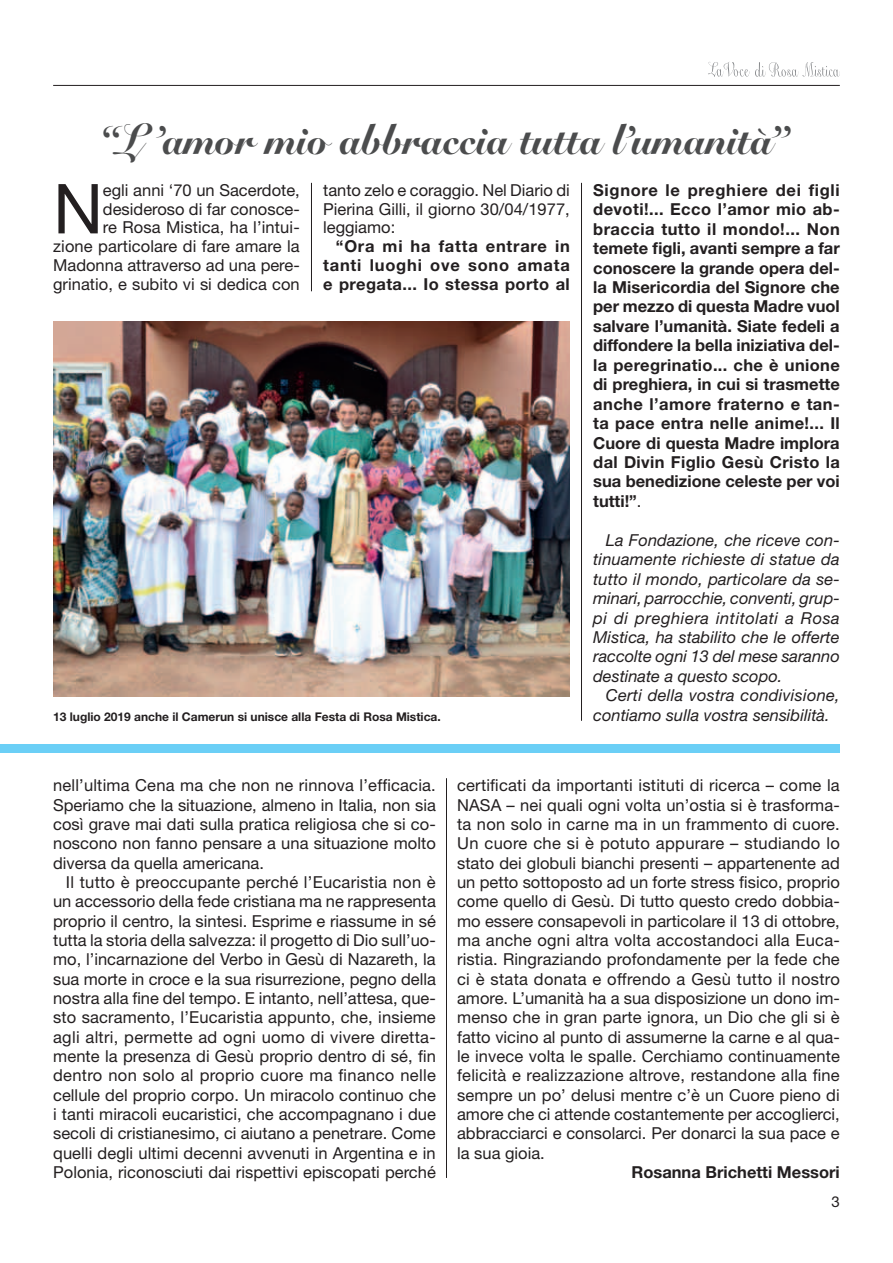
<style>
.page{position:relative;width:893px;height:1263px;background:#fff}
.page>*{position:absolute;margin:0;border:0;box-sizing:border-box;transform-origin:0 0}
.t1{font:69px "Helvetica Neue";color:#231f20}
.t2{font:italic 42.9px "Snell Roundhand Black Script";color:#4b4c4d;scale:.91 1}
.t3{font:16.5px/19.4px "Helvetica Neue";color:#231f20;text-align:justify}
.t4{font:700 16.5px/19.5px "Helvetica Neue";letter-spacing:.025em;color:#231f20;text-align:justify}
.t5{font:italic 16.5px/19.5px "Helvetica Neue";color:#231f20;text-align:justify}
.t6{font:700 16.5px "Helvetica Neue";color:#231f20}
.t7{font:15px "Helvetica Neue";color:#231f20}
.t8{font:700 12px "Helvetica Neue";color:#231f20}
.s1{font-weight:400}
</style>
<div class="page">
<hr style="left:53px;top:85px;width:787px;height:1px;background:#231f20">
<svg style="left:708px;top:62px;width:132px;height:15px"></svg>
<hr style="left:446px;top:778px;width:1px;height:400px;background:#231f20">
<hr style="left:581px;top:183px;width:1px;height:538px;background:#231f20">
<img style="left:53px;top:321px;width:517px;height:375px">
<div style="left:1px;top:744px;width:839px;height:9px;background:#6bcff6"></div>
<hr style="left:311px;top:183px;width:1px;height:108px;background:#231f20">
<h2 class="t2" style="left:104px;top:123px;width:754px">“L’amor mio abbraccia tutta l’umanità”</h2>
<p class="t3" style="left:53px;top:182px;width:248px;line-height:18.8px;text-align:right">egli anni ‘70 un Sacerdote, desideroso di far conosce-<br>re Rosa Mistica, ha l’intui-<br>zione particolare di fare amare la<br>Madonna attraverso ad una pere&shy;grinatio, e subito vi si dedica con</p>
<p class="t3" style="left:323px;top:182px;width:248px;line-height:18.8px">tanto zelo e coraggio. Nel Diario di Pierina Gilli, il giorno 30/04/1977, leggiamo:</p>
<h1 class="t1" style="left:53px;top:184px;width:51px">N</h1>
<p class="t4" style="left:323px;top:238px;width:248px;line-height:18.8px;text-indent:13px">“Ora mi ha fatta entrare in tanti luoghi ove sono amata e pregata... Io stessa porto al</p>
<p class="t8" style="left:53px;top:712px;width:389px">13 luglio 2019 anche il Camerun si unisce alla Festa di Rosa Mistica.</p>
<p class="t4" style="left:593px;top:182px;width:248px">Signore le preghiere dei figli devoti!... Ecco l’amor mio ab&shy;braccia tutto il mondo!... Non temete figli, avanti sempre a far conoscere la grande opera del&shy;la Misericordia del Signore che per mezzo di questa Madre vuol salvare l’umanità. Siate fedeli a diffondere la bella iniziativa del&shy;la peregrinatio... che è unione di preghiera, in cui si trasmette anche l’amore fraterno e tan&shy;ta pace entra nelle anime!... Il Cuore di questa Madre implora dal Divin Figlio Gesù Cristo la sua benedizione celeste per voi tutti!”<span class="s1">.</span></p>
<p class="t5" style="left:593px;top:532px;width:248px;text-indent:13px">La Fondazione, che riceve con&shy;tinuamente richieste di statue da tutto il mondo, particolare da se&shy;minari, parrocchie, conventi, grup&shy;pi di preghiera intitolati a Rosa Mistica, ha stabilito che le offerte raccolte ogni 13 del mese saranno destinate a questo scopo.</p>
<p class="t5" style="left:593px;top:687px;width:248px;text-indent:13px">Certi della vostra condivisione, contiamo sulla vostra sensibilità.</p>
<p class="t3" style="left:53px;top:777px;width:384px">nell’ultima Cena ma che non ne rinnova l’efficacia.<br>Speriamo che la situazione, almeno in Italia, non sia così grave mai dati sulla pratica religiosa che si co&shy;noscono non fanno pensare a una situazione molto diversa da quella americana.</p>
<p class="t3" style="left:53px;top:874px;width:384px;text-indent:13px">Il tutto è preoccupante perché l’Eucaristia non è un accessorio della fede cristiana ma ne rappresenta proprio il centro, la sintesi. Esprime e riassume in sé tutta la storia della salvezza: il progetto di Dio sull’uo&shy;mo, l’incarnazione del Verbo in Gesù di Nazareth, la sua morte in croce e la sua risurrezione, pegno della nostra alla fine del tempo. E intanto, nell’attesa, que&shy;sto sacramento, l’Eucaristia appunto, che, insieme agli altri, permette ad ogni uomo di vivere diretta&shy;mente la presenza di Gesù proprio dentro di sé, fin dentro non solo al proprio cuore ma financo nelle cellule del proprio corpo. Un miracolo continuo che i tanti miracoli eucaristici, che accompagnano i due secoli di cristianesimo, ci aiutano a penetrare. Come quelli degli ultimi decenni avvenuti in Argentina e in Polonia, riconosciuti dai rispettivi episcopati perché</p>
<p class="t3" style="left:457px;top:777px;width:384px">certificati da importanti istituti di ricerca – come la NASA – nei quali ogni volta un’ostia si è trasforma&shy;ta non solo in carne ma in un frammento di cuore.<br>Un cuore che si è potuto appurare – studiando lo stato dei globuli bianchi presenti – appartenente ad un petto sottoposto ad un forte stress fisico, proprio come quello di Gesù. Di tutto questo credo dobbia&shy;mo essere consapevoli in particolare il 13 di ottobre, ma anche ogni altra volta accostandoci alla Euca&shy;ristia. Ringraziando profondamente per la fede che ci è stata donata e offrendo a Gesù tutto il nostro amore. L’umanità ha a sua disposizione un dono im&shy;menso che in gran parte ignora, un Dio che gli si è fatto vicino al punto di assumerne la carne e al qua&shy;le invece volta le spalle. Cerchiamo continuamente felicità e realizzazione altrove, restandone alla fine sempre un po’ delusi mentre c’è un Cuore pieno di amore che ci attende costantemente per accoglierci, abbracciarci e consolarci. Per donarci la sua pace e la sua gioia.</p>
<p class="t6" style="left:631px;top:1166px;width:210px">Rosanna Brichetti Messori</p>
<p class="t7" style="left:831px;top:1196px;width:10px">3</p>
</div>
